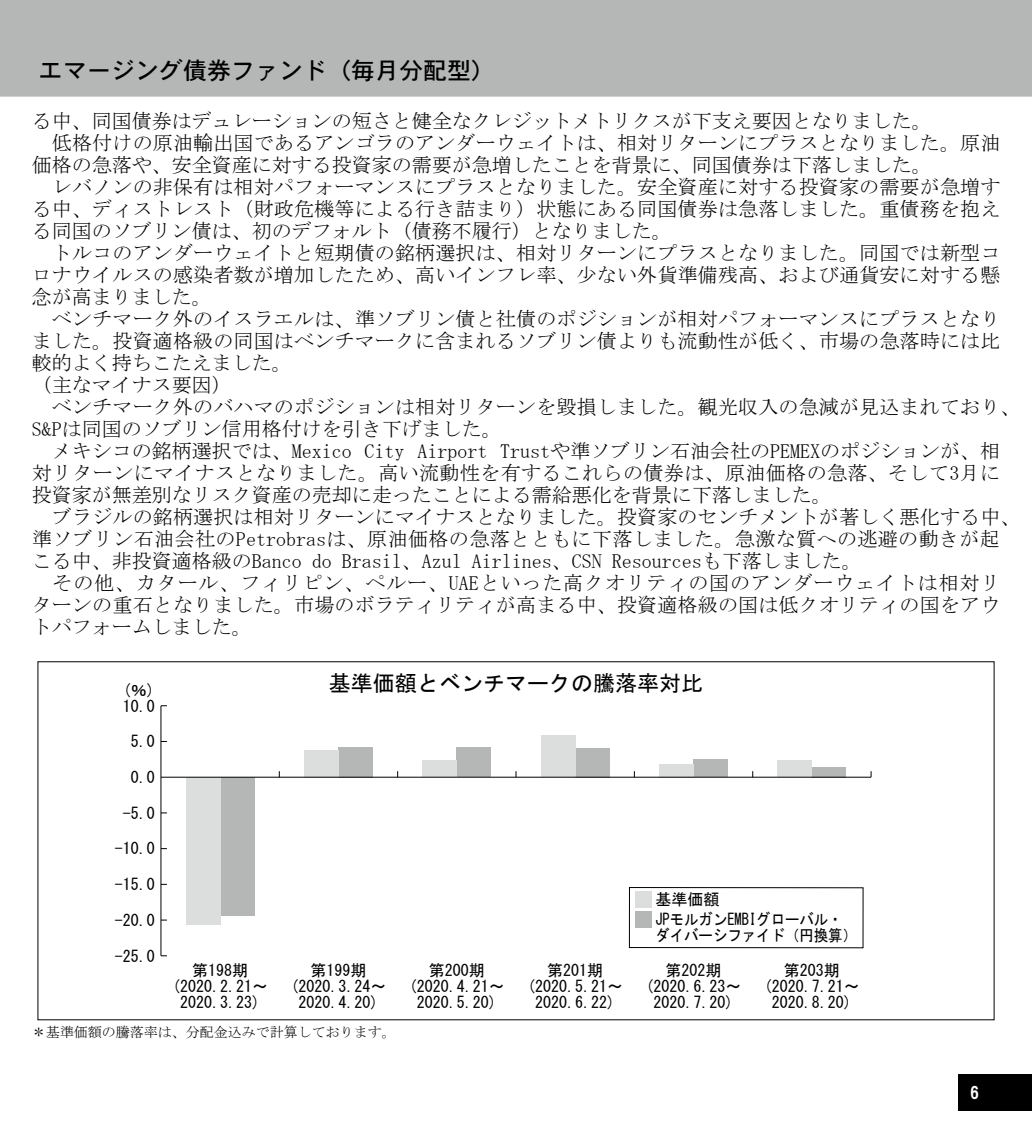
<style>
.page{position:relative;width:1032px;height:1134px;background:#fff}
.page>*{position:absolute;margin:0;border:0;box-sizing:border-box;transform-origin:0 0}
.t1{font:24px "DFHS Gothic W5 WIN RKSJ H";color:#000}
.t2{font:22px "MS Gothic";color:#000}
.t3{font:20px/22px "MS Mincho";letter-spacing:.01em;color:#000}
.t4{font:18px "DFHS Gothic W7 WIN RKSJ H";color:#fff}
.t5{font:16px/16px "MS Gothic";color:#000;text-align:center}
.t6{font:16px "MS Gothic";color:#000;scale:.9 1}
.t7{font:14px "MS Mincho";color:#000}
</style>
<div class="page">
<div style="left:958px;top:1074px;width:74px;height:37px;background:#000"></div>
<div style="left:0;top:0;width:1032px;height:97px;background:#b5b6b6"></div>
<div style="left:220px;top:777px;width:34px;height:139px;background:#b5b6b6"></div>
<div style="left:338px;top:747px;width:34px;height:30px;background:#b5b6b6"></div>
<div style="left:457px;top:747px;width:34px;height:30px;background:#b5b6b6"></div>
<div style="left:575px;top:748px;width:34px;height:29px;background:#b5b6b6"></div>
<div style="left:693px;top:759px;width:34px;height:18px;background:#b5b6b6"></div>
<div style="left:812px;top:767px;width:34px;height:10px;background:#b5b6b6"></div>
<div style="left:186px;top:777px;width:34px;height:147px;background:#dcdddd"></div>
<div style="left:304px;top:750px;width:34px;height:27px;background:#dcdddd"></div>
<div style="left:423px;top:760px;width:34px;height:17px;background:#dcdddd"></div>
<div style="left:541px;top:735px;width:34px;height:42px;background:#dcdddd"></div>
<div style="left:659px;top:764px;width:34px;height:13px;background:#dcdddd"></div>
<div style="left:778px;top:760px;width:34px;height:17px;background:#dcdddd"></div>
<hr style="left:160px;top:706px;width:1px;height:250px;background:#000">
<hr style="left:161px;top:777px;width:710px;height:1px;background:#000">
<div style="left:629px;top:887px;width:234px;height:61px;border:1px solid #000"></div>
<div style="left:635px;top:892px;width:16px;height:16px;background:#dcdddd"></div>
<div style="left:635px;top:912px;width:16px;height:16px;background:#b5b6b6"></div>
<p class="t1" style="left:39px;top:58px;width:458px">エマージング債券ファンド（毎月分配型）</p>
<p class="t3" style="left:32px;top:110px;width:990px">る中、同国債券はデュレーションの短さと健全なクレジットメトリクスが下支え要因となりました。<br>　低格付けの原油輸出国であるアンゴラのアンダーウェイトは、相対リターンにプラスとなりました。原油価格の急落や、安全資産に対する投資家の需要が急増したことを背景に、同国債券は下落しました。<br>　レバノンの非保有は相対パフォーマンスにプラスとなりました。安全資産に対する投資家の需要が急増する中、ディストレスト（財政危機等による行き詰まり）状態にある同国債券は急落しました。重債務を抱える同国のソブリン債は、初のデフォルト（債務不履行）となりました。<br>　トルコのアンダーウェイトと短期債の銘柄選択は、相対リターンにプラスとなりました。同国では新型コロナウイルスの感染者数が増加したため、高いインフレ率、少ない外貨準備残高、および通貨安に対する懸念が高まりました。<br>　ベンチマーク外のイスラエルは、準ソブリン債と社債のポジションが相対パフォーマンスにプラスとなりました。投資適格級の同国はベンチマークに含まれるソブリン債よりも流動性が低く、市場の急落時には比較的よく持ちこたえました。<br>（主なマイナス要因）<br>　ベンチマーク外のバハマのポジションは相対リターンを毀損しました。観光収入の急減が見込まれており、S&amp;Pは同国のソブリン信用格付けを引き下げました。<br>　メキシコの銘柄選択では、Mexico City Airport Trustや準ソブリン石油会社のPEMEXのポジションが、相対リターンにマイナスとなりました。高い流動性を有するこれらの債券は、原油価格の急落、そして3月に投資家が無差別なリスク資産の売却に走ったことによる需給悪化を背景に下落しました。<br>　ブラジルの銘柄選択は相対リターンにマイナスとなりました。投資家のセンチメントが著しく悪化する中、準ソブリン石油会社のPetrobrasは、原油価格の急落とともに下落しました。急激な質への逃避の動きが起こる中、非投資適格級のBanco do Brasil、Azul Airlines、CSN Resourcesも下落しました。<br>　その他、カタール、フィリピン、ペルー、UAEといった高クオリティの国のアンダーウェイトは相対リターンの重石となりました。市場のボラティリティが高まる中、投資適格級の国は低クオリティの国をアウトパフォームしました。</p>
<p class="t5" style="left:123px;top:682px;width:33px">(％)</p>
<p class="t5" style="left:123px;top:698px;width:33px">10.0</p>
<p class="t5" style="left:131px;top:733px;width:25px">5.0</p>
<p class="t5" style="left:131px;top:769px;width:25px">0.0</p>
<p class="t5" style="left:123px;top:805px;width:33px">-5.0</p>
<p class="t5" style="left:115px;top:841px;width:41px">-10.0</p>
<p class="t5" style="left:115px;top:876px;width:41px">-15.0</p>
<p class="t5" style="left:115px;top:912px;width:41px">-20.0</p>
<p class="t5" style="left:115px;top:948px;width:41px">-25.0</p>
<p class="t2" style="left:329px;top:672px;width:375px">基準価額とベンチマークの騰落率対比</p>
<p class="t5" style="left:655px;top:890px;width:189px;line-height:20px;text-align:left">基準価額<br>JPモルガンEMBIグローバル・</p>
<p class="t6" style="left:655px;top:928px;width:226px">ダイバーシファイド（円換算）</p>
<p class="t5" style="left:172px;top:962px;width:97px">第198期(2020.2.21～<br>2020.3.23)</p>
<p class="t5" style="left:290px;top:962px;width:97px">第199期(2020.3.24～<br>2020.4.20)</p>
<p class="t5" style="left:409px;top:962px;width:97px">第200期(2020.4.21～<br>2020.5.20)</p>
<p class="t5" style="left:527px;top:962px;width:97px">第201期(2020.5.21～<br>2020.6.22)</p>
<p class="t5" style="left:645px;top:962px;width:97px">第202期(2020.6.23～<br>2020.7.20)</p>
<p class="t5" style="left:764px;top:962px;width:97px">第203期(2020.7.21～<br>2020.8.20)</p>
<p class="t7" style="left:32px;top:1025px;width:365px">＊基準価額の騰落率は、分配金込みで計算しております。</p>
<p class="t4" style="left:970px;top:1084px;width:10px">6</p>
</div>
